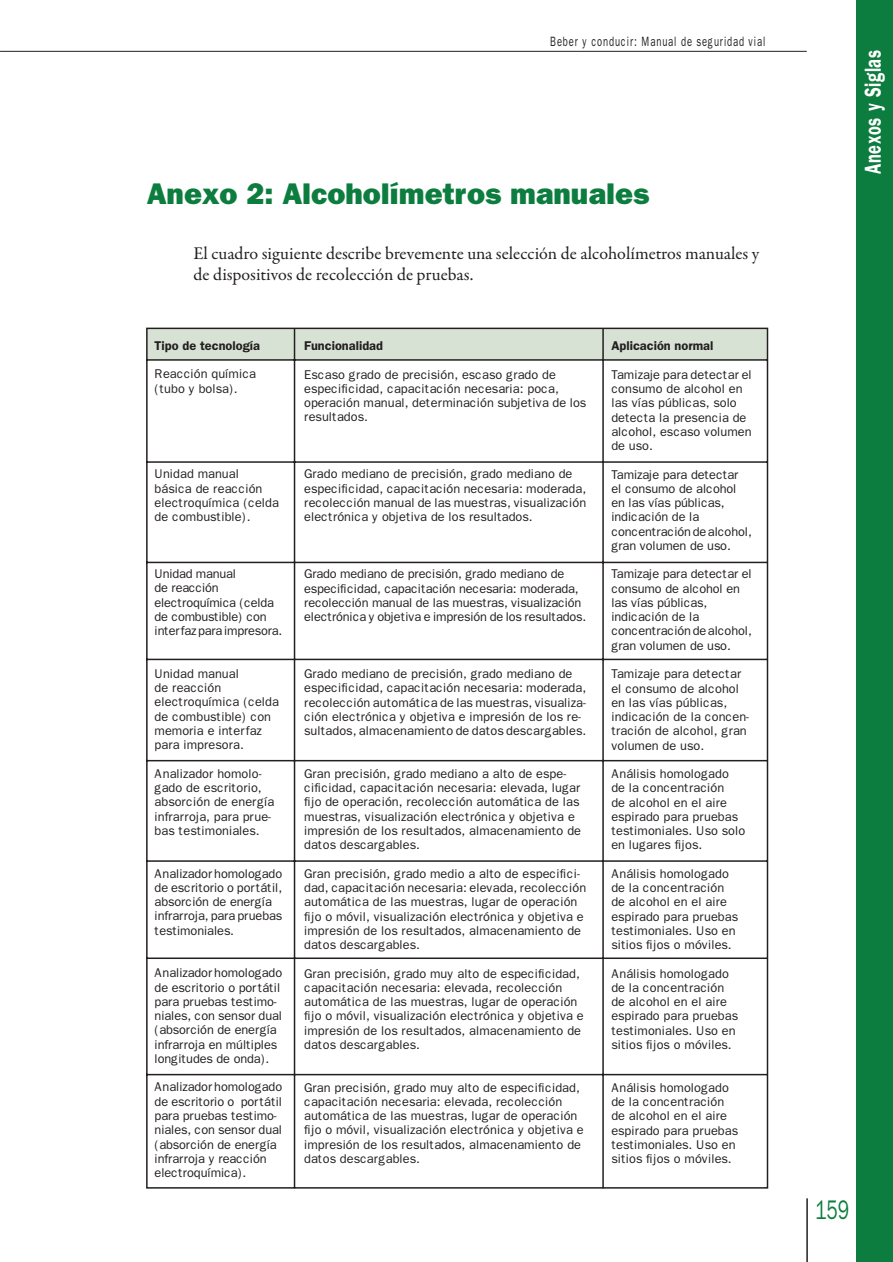
<style>
.page{position:relative;width:893px;height:1262px;background:#fff}
.page>*{position:absolute;margin:0;border:0;box-sizing:border-box;transform-origin:0 0}
.t1{font:800 30px "Franklin Gothic";color:#0c7d3e}
.t2{font:27px "Franklin Gothic";color:#0c7d3e;scale:.7 1}
.t3{font:600 23.1px "Franklin Gothic";letter-spacing:.04em;color:#fff;scale:.7 1}
.t4{font:18px/21.6px "Garamond Premr Pro";color:#231f20}
.t5{font:13.5px "Franklin Gothic";letter-spacing:.085em;color:#231f20;scale:.7 1}
.t6{font:12.75px/14.2px "Franklin Gothic";color:#231f20}
.t7{font:12.75px/14.2px "Franklin Gothic";letter-spacing:-.02em;color:#231f20}
.t8{font:600 12.75px "Franklin Gothic";color:#231f20}
</style>
<div class="page">
<hr style="left:0;top:51px;width:806px;height:1px;background:#231f20">
<div style="left:856px;top:0;width:37px;height:1261px;background:#0c7d3e"></div>
<hr style="left:806px;top:1198px;width:1px;height:63px;background:#231f20">
<svg style="left:146px;top:327px;width:623px;height:862px"></svg>
<p class="t5" style="left:550px;top:34px;width:309px">Beber y conducir: Manual de seguridad vial</p>
<h1 class="t1" style="left:147px;top:176px;width:504px">Anexo 2: Alcoholímetros manuales</h1>
<h3 class="t4" style="left:194px;top:243px;width:567px">El cuadro siguiente describe brevemente una selección de alcoholímetros manuales y de dispositivos de recolección de pruebas.</h3>
<p class="t8" style="left:155px;top:338px;width:107px">Tipo de tecnología</p>
<p class="t6" style="left:155px;top:367px;width:103px">Reacción química (tubo y bolsa).</p>
<p class="t6" style="left:155px;top:467px;width:126px">Unidad manual básica de reacción electroquímica (celda de combustible).</p>
<p class="t7" style="left:155px;top:566px;width:129px">Unidad manual<br>de reacción electroquímica (celda de combustible) con interfaz para impresora.</p>
<p class="t6" style="left:155px;top:666px;width:126px">Unidad manual<br>de reacción electroquímica (celda de combustible) con memoria e interfaz para impresora.</p>
<p class="t6" style="left:155px;top:766px;width:121px">Analizador homolo&shy;gado de escritorio, absorción de energía infrarroja, para prue&shy;bas testimoniales.</p>
<p class="t6" style="left:155px;top:866px;width:129px">Analizador homologado de escritorio o portátil, absorción de energía infrarroja, para pruebas testimoniales.</p>
<p class="t6" style="left:155px;top:966px;width:129px">Analizador homologado de escritorio o portátil para pruebas testimo&shy;niales, con sensor dual (absorción de energía infrarroja en múltiples longitudes de onda).</p>
<p class="t6" style="left:155px;top:1080px;width:129px">Analizador homologado de escritorio o portátil para pruebas testimo&shy;niales, con sensor dual (absorción de energía infrarroja y reacción electroquímica).</p>
<p class="t8" style="left:304px;top:338px;width:80px">Funcionalidad</p>
<p class="t6" style="left:304px;top:367px;width:283px">Escaso grado de precisión, escaso grado de especificidad, capacitación necesaria: poca, operación manual, determinación subjetiva de los resultados.</p>
<p class="t6" style="left:304px;top:467px;width:283px">Grado mediano de precisión, grado mediano de especificidad, capacitación necesaria: moderada, recolección manual de las muestras, visualización electrónica y objetiva de los resultados.</p>
<p class="t6" style="left:304px;top:567px;width:283px">Grado mediano de precisión, grado mediano de especificidad, capacitación necesaria: moderada, recolección manual de las muestras, visualización electrónica y objetiva e impresión de los resultados.</p>
<p class="t6" style="left:304px;top:666px;width:283px">Grado mediano de precisión, grado mediano de especificidad, capacitación necesaria: moderada, recolección automática de las muestras, visualiza&shy;ción electrónica y objetiva e impresión de los re&shy;sultados, almacenamiento de datos descargables.</p>
<p class="t6" style="left:304px;top:766px;width:278px">Gran precisión, grado mediano a alto de espe&shy;cificidad, capacitación necesaria: elevada, lugar fijo de operación, recolección automática de las muestras, visualización electrónica y objetiva e impresión de los resultados, almacenamiento de datos descargables.</p>
<p class="t6" style="left:304px;top:866px;width:283px">Gran precisión, grado medio a alto de especifici&shy;dad, capacitación necesaria: elevada, recolección automática de las muestras, lugar de operación fijo o móvil, visualización electrónica y objetiva e impresión de los resultados, almacenamiento de datos descargables.</p>
<p class="t6" style="left:304px;top:966px;width:281px">Gran precisión, grado muy alto de especificidad, capacitación necesaria: elevada, recolección automática de las muestras, lugar de operación fijo o móvil, visualización electrónica y objetiva e impresión de los resultados, almacenamiento de datos descargables.</p>
<p class="t6" style="left:304px;top:1080px;width:281px">Gran precisión, grado muy alto de especificidad, capacitación necesaria: elevada, recolección automática de las muestras, lugar de operación fijo o móvil, visualización electrónica y objetiva e impresión de los resultados, almacenamiento de datos descargables.</p>
<p class="t8" style="left:611px;top:338px;width:104px">Aplicación normal</p>
<p class="t6" style="left:611px;top:367px;width:142px">Tamizaje para detectar el consumo de alcohol en las vías públicas, solo detecta la presencia de alcohol, escaso volumen de uso.</p>
<p class="t6" style="left:611px;top:467px;width:142px">Tamizaje para detectar<br>el consumo de alcohol en las vías públicas, indicación de la concentración de alcohol, gran volumen de uso.</p>
<p class="t6" style="left:611px;top:567px;width:142px">Tamizaje para detectar el consumo de alcohol en las vías públicas, indicación de la concentración de alcohol, gran volumen de uso.</p>
<p class="t6" style="left:611px;top:667px;width:139px">Tamizaje para detectar el consumo de alcohol en las vías públicas, indicación de la concen&shy;tración de alcohol, gran volumen de uso.</p>
<p class="t6" style="left:611px;top:766px;width:135px">Análisis homologado de la concentración<br>de alcohol en el aire espirado para pruebas testimoniales. Uso solo en lugares fijos.</p>
<p class="t6" style="left:611px;top:866px;width:128px">Análisis homologado de la concentración de alcohol en el aire espirado para pruebas testimoniales. Uso en sitios fijos o móviles.</p>
<p class="t6" style="left:611px;top:966px;width:128px">Análisis homologado de la concentración de alcohol en el aire espirado para pruebas testimoniales. Uso en sitios fijos o móviles.</p>
<p class="t6" style="left:611px;top:1080px;width:128px">Análisis homologado de la concentración de alcohol en el aire espirado para pruebas testimoniales. Uso en sitios fijos o móviles.</p>
<h3 class="t3" style="left:859px;top:174px;width:179px;rotate:-90deg">Anexos y Siglas</h3>
<h2 class="t2" style="left:815px;top:1194px;width:50px">159</h2>
</div>
